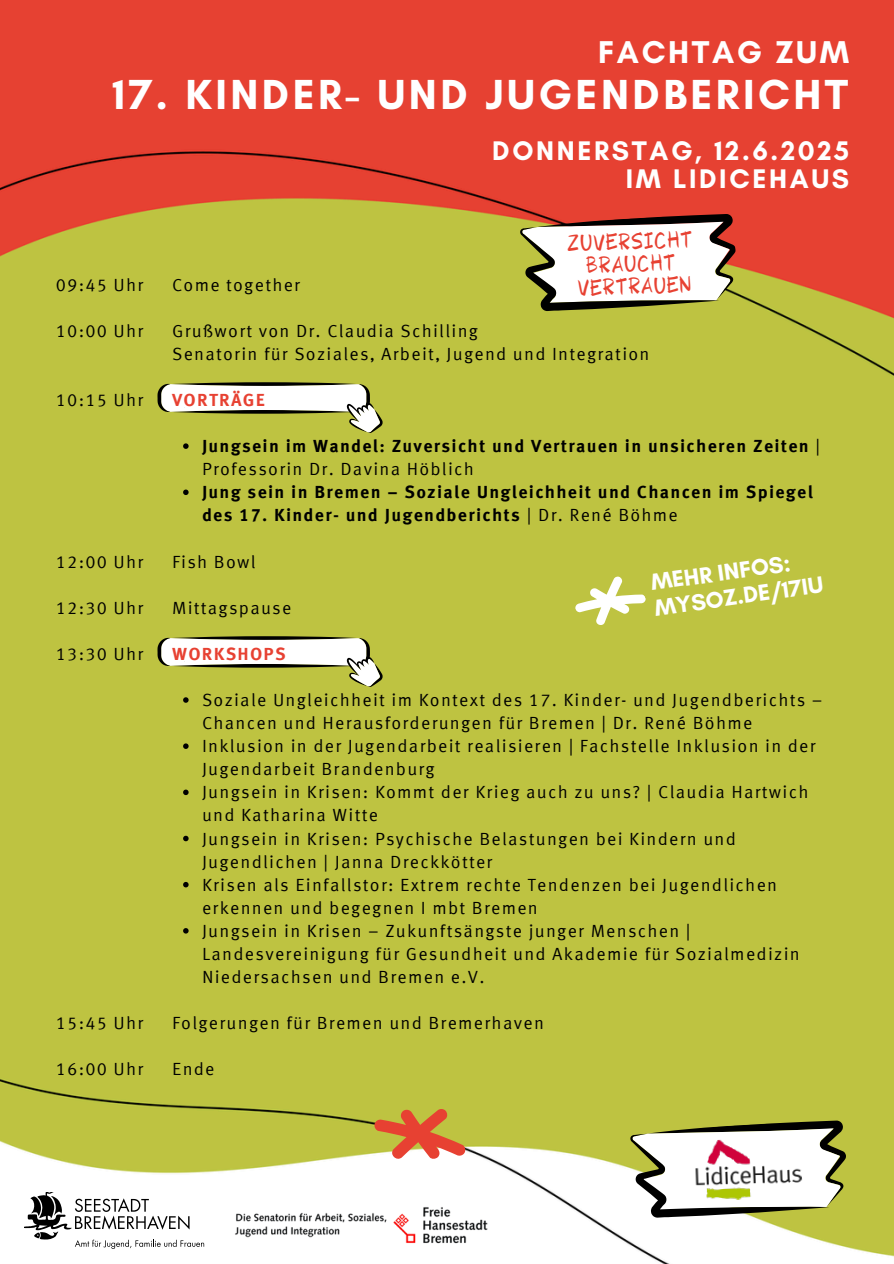
<style>
.page{position:relative;width:894px;height:1264px;background:#fff}
.page>*{position:absolute;margin:0;border:0;box-sizing:border-box;transform-origin:0 0}
.t1{font:700 42.75px "Glacial Indifference";letter-spacing:.08em;color:#fff}
.t2{font:700 32.1px "Glacial Indifference";letter-spacing:.08em;color:#fff}
.t3{font:700 27.45px/28.5px "Glacial Indifference";letter-spacing:.095em;color:#fff;text-align:right}
.t4{font:700 23.4px/26px "Glacial Indifference";color:#fff}
.t5{font:18.6px/22.5px "Fashionista";color:#e74132;text-align:center}
.t6{font:17.55px/23.1px "Meta Corr";letter-spacing:.07em;color:#000}
.t7{font:700 17.55px/23.1px "Meta Corr";letter-spacing:.07em;color:#000}
.t8{font:700 17.55px "Meta Corr";letter-spacing:.07em;color:#e74132}
.s1{font-weight:400}
</style>
<div class="page">
<img style="left:0;top:0;width:893px;height:1263px">
<svg style="left:157px;top:382px;width:225px;height:51px"></svg>
<div style="left:165px;top:387px;width:23px;height:24px;background:#fff;border-radius:50%"></div>
<svg style="left:157px;top:636px;width:225px;height:51px"></svg>
<div style="left:165px;top:641px;width:23px;height:24px;background:#fff;border-radius:50%"></div>
<svg style="left:183px;top:443px;width:5px;height:6px"></svg>
<svg style="left:183px;top:489px;width:5px;height:6px"></svg>
<svg style="left:183px;top:697px;width:5px;height:5px"></svg>
<svg style="left:183px;top:743px;width:5px;height:6px"></svg>
<svg style="left:183px;top:789px;width:5px;height:6px"></svg>
<svg style="left:183px;top:835px;width:5px;height:6px"></svg>
<svg style="left:183px;top:881px;width:5px;height:6px"></svg>
<svg style="left:183px;top:928px;width:5px;height:5px"></svg>
<img style="left:226px;top:1185px;width:270px;height:78px">
<svg style="left:30px;top:1191px;width:36px;height:48px"></svg>
<svg style="left:75px;top:1198px;width:114px;height:31px"></svg>
<svg style="left:75px;top:1239px;width:129px;height:9px"></svg>
<svg style="left:374px;top:1108px;width:92px;height:54px"></svg>
<svg style="left:519px;top:212px;width:219px;height:102px"></svg>
<svg style="left:630px;top:1118px;width:218px;height:103px"></svg>
<img style="left:692px;top:1137px;width:110px;height:64px">
<svg style="left:570px;top:569px;width:79px;height:66px"></svg>
<p class="t2" style="left:598px;top:32px;width:252px">FACHTAG ZUM</p>
<p class="t1" style="left:112px;top:68px;width:737px">17. KINDER- UND JUGENDBERICHT</p>
<p class="t3" style="left:492px;top:136px;width:358px">DONNERSTAG, 12.6.2025<br>IM LIDICEHAUS</p>
<p class="t6" style="left:56px;top:273px;width:89px">09:45 Uhr</p>
<p class="t6" style="left:56px;top:319px;width:89px">10:00 Uhr</p>
<p class="t6" style="left:56px;top:388px;width:89px">10:15 Uhr</p>
<p class="t6" style="left:56px;top:550px;width:89px">12:00 Uhr</p>
<h4 class="t6" style="left:56px;top:596px;width:89px">12:30 Uhr</h4>
<p class="t6" style="left:56px;top:642px;width:89px">13:30 Uhr</p>
<p class="t6" style="left:56px;top:1011px;width:89px">15:45 Uhr</p>
<p class="t6" style="left:56px;top:1057px;width:89px">16:00 Uhr</p>
<p class="t5" style="left:568px;top:233px;width:125px;rotate:-2deg">ZUVERSICHT<br>BRAUCHT<br>VERTRAUEN</p>
<p class="t6" style="left:172px;top:273px;width:129px">Come together</p>
<h1 class="t6" style="left:172px;top:319px;width:307px">Grußwort von Dr. Claudia Schilling</h1>
<h2 class="t6" style="left:172px;top:342px;width:479px">Senatorin für Soziales, Arbeit, Jugend und Integration</h2>
<p class="t8" style="left:172px;top:389px;width:94px">VORTRÄGE</p>
<h5 class="t7" style="left:202px;top:434px;width:619px">Jungsein im Wandel: Zuversicht und Vertrauen in unsicheren Zeiten <span class="s1">|<br>Professorin Dr. Davina Höblich</span></h5>
<p class="t7" style="left:202px;top:481px;width:612px">Jung sein in Bremen – Soziale Ungleichheit und Chancen im Spiegel des 17. Kinder- und Jugendberichts <span class="s1">| Dr. René Böhme</span></p>
<p class="t6" style="left:172px;top:550px;width:85px">Fish Bowl</p>
<p class="t6" style="left:172px;top:596px;width:121px">Mittagspause</p>
<p class="t8" style="left:172px;top:643px;width:115px">WORKSHOPS</p>
<p class="t6" style="left:202px;top:688px;width:622px">Soziale Ungleichheit im Kontext des 17. Kinder- und Jugendberichts –<br>Chancen und Herausforderungen für Bremen | Dr. René Böhme</p>
<p class="t6" style="left:202px;top:734px;width:615px">Inklusion in der Jugendarbeit realisieren | Fachstelle Inklusion in der<br>Jugendarbeit Brandenburg</p>
<p class="t6" style="left:202px;top:780px;width:607px">Jungsein in Krisen: Kommt der Krieg auch zu uns? | Claudia Hartwich und Katharina Witte</p>
<p class="t6" style="left:202px;top:827px;width:535px">Jungsein in Krisen: Psychische Belastungen bei Kindern und<br>Jugendlichen | Janna Dreckkötter</p>
<p class="t6" style="left:202px;top:873px;width:576px">Krisen als Einfallstor: Extrem rechte Tendenzen bei Jugendlichen erkennen und begegnen I mbt Bremen</p>
<p class="t6" style="left:202px;top:919px;width:599px">Jungsein in Krisen – Zukunftsängste junger Menschen |<br>Landesvereinigung für Gesundheit und Akademie für Sozialmedizin<br>Niedersachsen und Bremen e.V.</p>
<p class="t6" style="left:172px;top:1011px;width:373px">Folgerungen für Bremen und Bremerhaven</p>
<h4 class="t6" style="left:172px;top:1057px;width:44px">Ende</h4>
<p class="t4" style="left:649px;top:569px;width:172px;rotate:-8deg">MEHR INFOS:<br>MYSOZ.DE/17IU</p>
</div>
